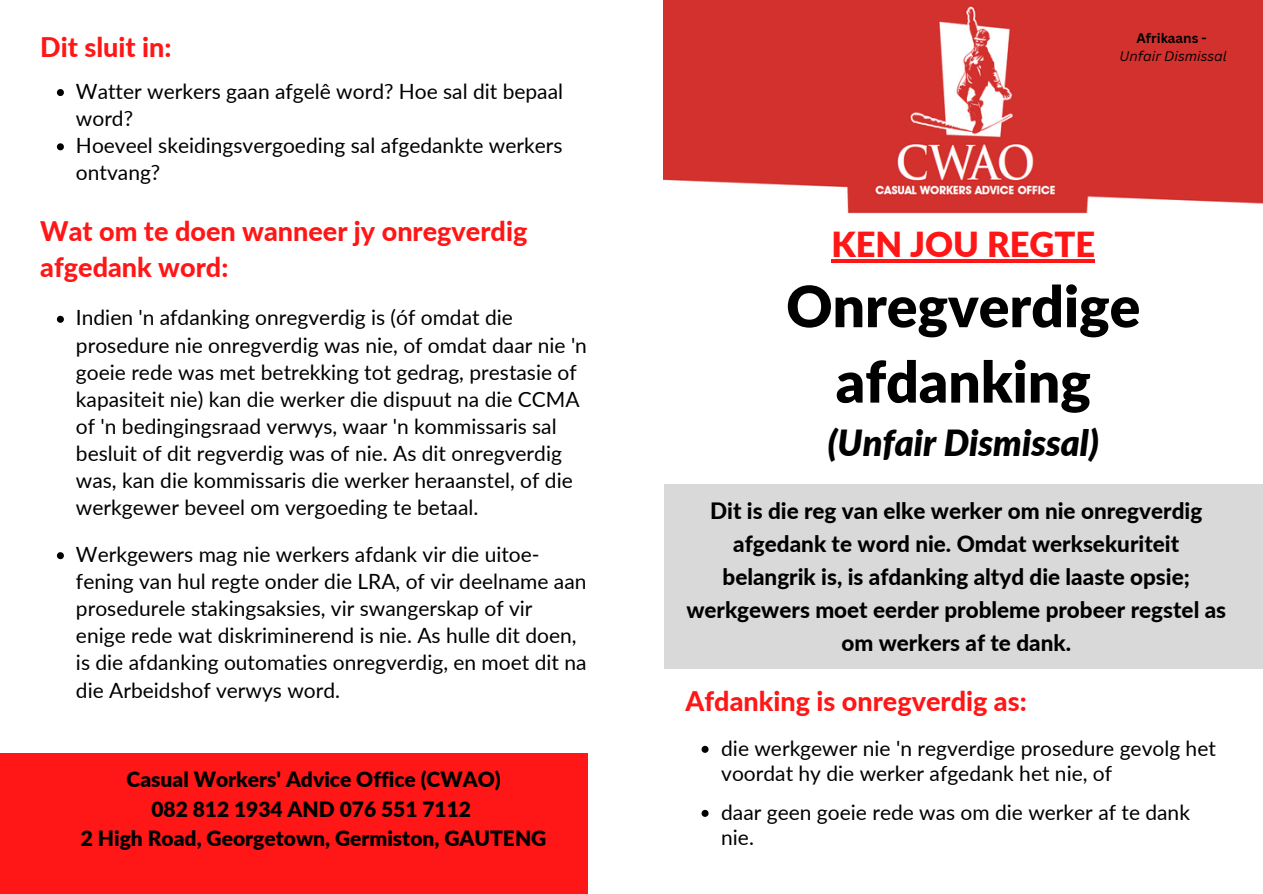
<style>
.page{position:relative;width:1263px;height:894px;background:#fff}
.page>*{position:absolute;margin:0;border:0;box-sizing:border-box;transform-origin:0 0}
.t1{font:900 57px/75.3px "Lato";color:#000;text-align:center}
.t2{font:italic 900 36px "Lato";color:#000}
.t3{font:900 34.5px "Lato";color:#ff1616}
.t4{font:800 27px/35.8px "Lato";color:#ff1616}
.t5{font:800 22.5px/33px "Lato";color:#000;text-align:center}
.t6{font:21px/27.2px "Lato";color:#000}
.t7{font:900 21px/29.2px "Lato";color:#000;text-align:center}
.t8{font:italic 13.5px "Canva Sans";color:#000}
.t9{font:700 13.5px "Canva Sans";color:#000}
</style>
<div class="page">
<hr style="left:831px;top:259px;width:264px;height:4px;background:#ff1616">
<svg style="left:57px;top:89px;width:7px;height:7px"></svg>
<svg style="left:57px;top:143px;width:7px;height:7px"></svg>
<svg style="left:57px;top:316px;width:7px;height:7px"></svg>
<svg style="left:57px;top:552px;width:7px;height:7px"></svg>
<div style="left:0;top:752px;width:587px;height:141px;background:#ff1616"></div>
<div style="left:664px;top:484px;width:598px;height:184px;background:#d9d9d9"></div>
<img style="left:664px;top:0;width:598px;height:214px">
<svg style="left:701px;top:745px;width:7px;height:7px"></svg>
<svg style="left:701px;top:809px;width:7px;height:7px"></svg>
<p class="t4" style="left:40px;top:28px;width:133px">Dit sluit in:</p>
<p class="t6" style="left:76px;top:77px;width:489px">Watter werkers gaan afgelê word? Hoe sal dit bepaal word?<br>Hoeveel skeidingsvergoeding sal afgedankte werkers ontvang?</p>
<p class="t4" style="left:40px;top:213px;width:489px">Wat om te doen wanneer jy onregverdig afgedank word:</p>
<p class="t6" style="left:76px;top:303px;width:512px">Indien 'n afdanking onregverdig is (óf omdat die prosedure nie onregverdig was nie, of omdat daar nie 'n goeie rede was met betrekking tot gedrag, prestasie of kapasiteit nie) kan die werker die dispuut na die CCMA of 'n bedingingsraad verwys, waar 'n kommissaris sal besluit of dit regverdig was of nie. As dit onregverdig was, kan die kommissaris die werker heraanstel, of die werkgewer beveel om vergoeding te betaal.</p>
<p class="t6" style="left:76px;top:540px;width:512px">Werkgewers mag nie werkers afdank vir die uitoe&shy;fening van hul regte onder die LRA, of vir deelname aan prosedurele stakingsaksies, vir swangerskap of vir enige rede wat diskriminerend is nie. As hulle dit doen, is die afdanking outomaties onregverdig, en moet dit na die Arbeidshof verwys word.</p>
<p class="t7" style="left:81px;top:764px;width:467px">Casual Workers' Advice Office (CWAO)<br>082 812 1934 AND 076 551 7112<br>2 High Road, Georgetown, Germiston, GAUTENG</p>
<p class="t9" style="left:1136px;top:28px;width:72px">Afrikaans -</p>
<p class="t8" style="left:1120px;top:46px;width:109px">Unfair Dismissal</p>
<h3 class="t3" style="left:831px;top:223px;width:265px">KEN JOU REGTE</h3>
<h1 class="t1" style="left:786px;top:267px;width:356px">Onregverdige afdanking</h1>
<h2 class="t2" style="left:828px;top:420px;width:273px">(Unfair Dismissal)</h2>
<p class="t5" style="left:686px;top:493px;width:541px">Dit is die reg van elke werker om nie onregverdig afgedank te word nie. Omdat werksekuriteit belangrik is, is afdanking altyd die laaste opsie; werkgewers moet eerder probleme probeer regstel as om werkers af te dank.</p>
<p class="t4" style="left:685px;top:682px;width:343px">Afdanking is onregverdig as:</p>
<p class="t6" style="left:721px;top:735px;width:496px;line-height:25px">die werkgewer nie 'n regverdige prosedure gevolg het voordat hy die werker afgedank het nie, of</p>
<p class="t6" style="left:721px;top:799px;width:470px;line-height:25px">daar geen goeie rede was om die werker af te dank nie.</p>
</div>
